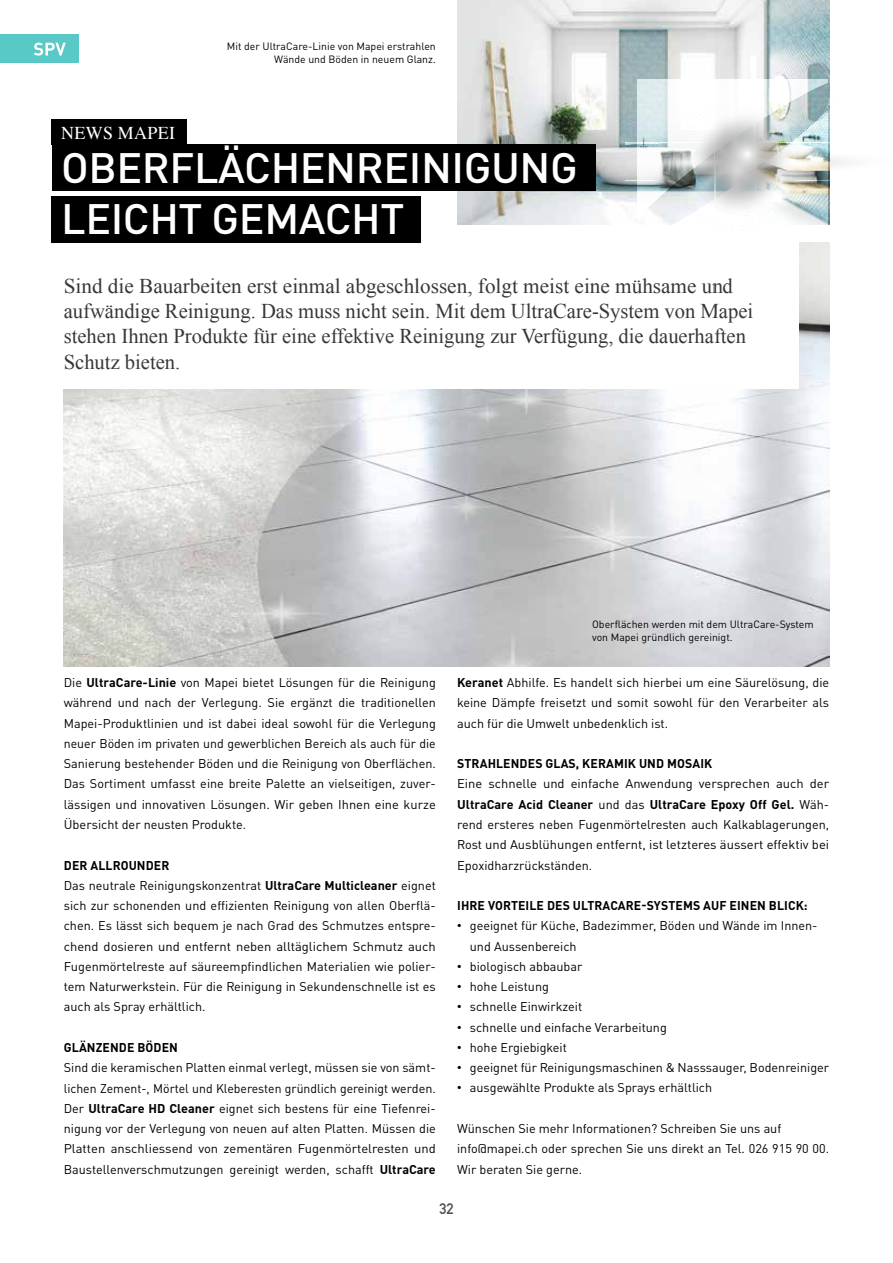
<style>
.page{position:relative;width:893px;height:1263px;background:#fff}
.page>*{position:absolute;margin:0;border:0;box-sizing:border-box;transform-origin:0 0}
.t1{font:500 42px "DINOT";letter-spacing:-.01em;color:#fff}
.t2{font:21px/25.2px "Times New Roman";color:#373736}
.t3{font:18px "Times";letter-spacing:.02em;color:#fff}
.t4{font:700 15px "DIN Alternate";color:#4f4f4e}
.t5{font:12.6px/20.2px "DINOT";color:#000;text-align:justify}
.t6{font:700 12.6px "DINOT";letter-spacing:.01em;color:#000}
.t7{font:10.5px/12.6px "DINOT";color:#000}
.s1{font-weight:700}
.s2{font-family:"Arial"}
</style>
<div class="page">
<img style="left:64px;top:242px;width:765px;height:425px">
<div style="left:0;top:214px;width:799px;height:175px;background:#fff"></div>
<img style="left:457px;top:0;width:372px;height:224px">
<div style="left:0;top:35px;width:78px;height:28px;background:#59c9c7"></div>
<svg style="left:34px;top:43px;width:32px;height:13px"></svg>
<div style="left:52px;top:145px;width:543px;height:46px;background:#000"></div>
<div style="left:52px;top:119px;width:135px;height:26px;background:#000"></div>
<div style="left:52px;top:196px;width:369px;height:47px;background:#000"></div>
<h3 class="t3" style="left:61px;top:116px;width:116px">NEWS MAPEI</h3>
<p class="t7" style="left:227px;top:40px;width:210px;text-align:right">Mit der UltraCare-Linie von Mapei erstrahlen<br>Wände und Böden in neuem Glanz.</p>
<h1 class="t1" style="left:61px;top:140px;width:518px">OBERFLÄCHENREINIGUNG</h1>
<h1 class="t1" style="left:61px;top:192px;width:345px">LEICHT GEMACHT</h1>
<p class="t2" style="left:64px;top:273px;width:691px">Sind die Bauarbeiten erst einmal abgeschlossen, folgt meist eine mühsame und aufwändige Reinigung. Das muss nicht sein. Mit dem UltraCare-System von Mapei stehen Ihnen Produkte für eine effektive Reinigung zur Verfügung, die dauerhaften Schutz bieten.</p>
<p class="t5" style="left:64px;top:672px;width:374px">Die <span class="s1">UltraCare-Linie</span> von Mapei bietet Lösungen für die Reinigung während und nach der Verlegung. Sie ergänzt die traditionellen Mapei-Produktlinien und ist dabei ideal sowohl für die Verlegung neuer Böden im privaten und gewerblichen Bereich als auch für die Sanierung bestehender Böden und die Reinigung von Oberflächen.<br>Das Sortiment umfasst eine breite Palette an vielseitigen, zuver&shy;lässigen und innovativen Lösungen. Wir geben Ihnen eine kurze Übersicht der neusten Produkte.</p>
<p class="t5" style="left:64px;top:855px;width:374px;text-align:left"><span class="s1">DER ALLROUNDER<br></span>Das neutrale Reinigungskonzentrat <span class="s1">UltraCare Multicleaner</span> eignet sich zur schonenden und effizienten Reinigung von allen Oberflä&shy;chen. Es lässt sich bequem je nach Grad des Schmutzes entspre&shy;chend dosieren und entfernt neben alltäglichem Schmutz auch Fugenmörtelreste auf säureempfindlichen Materialien wie polier&shy;tem Naturwerkstein. Für die Reinigung in Sekundenschnelle ist es auch als Spray erhältlich.</p>
<p class="t6" style="left:64px;top:1039px;width:116px">GLÄNZENDE BÖDEN</p>
<p class="t5" style="left:64px;top:1057px;width:374px">Sind die keramischen Platten einmal verlegt, müssen sie von sämt&shy;lichen Zement-, Mörtel und Kleberesten gründlich gereinigt werden.<br>Der <span class="s1">UltraCare HD Cleaner</span> eignet sich bestens für eine Tiefenrei&shy;nigung vor der Verlegung von neuen auf alten Platten. Müssen die Platten anschliessend von zementären Fugenmörtelresten und Baustellenverschmutzungen gereinigt werden, schafft <span class="s1">UltraCare</span></p>
<p class="t7" style="left:592px;top:618px;width:223px">Oberflächen werden mit dem UltraCare-System von Mapei gründlich gereinigt.</p>
<p class="t5" style="left:457px;top:672px;width:374px"><span class="s1">Keranet</span> Abhilfe. Es handelt sich hierbei um eine Säurelösung, die keine Dämpfe freisetzt und somit sowohl für den Verarbeiter als auch für die Umwelt unbedenklich ist.</p>
<p class="t6" style="left:457px;top:755px;width:257px">STRAHLENDES GLAS, KERAMIK UND MOSAIK</p>
<p class="t5" style="left:457px;top:773px;width:374px">Eine schnelle und einfache Anwendung versprechen auch der <span class="s1">UltraCare Acid Cleaner</span> und das <span class="s1">UltraCare Epoxy Off Gel.</span> Wäh&shy;rend ersteres neben Fugenmörtelresten auch Kalkablagerungen, Rost und Ausblühungen entfernt, ist letzteres äussert effektiv bei Epoxidharzrückständen.</p>
<p class="t6" style="left:457px;top:897px;width:352px">IHRE VORTEILE DES ULTRACARE-SYSTEMS AUF EINEN BLICK:</p>
<p class="t5" style="left:470px;top:915px;width:349px;text-indent:-13px"><span class="s2">•</span> geeignet für Küche, Badezimmer, Böden und Wände im Innen&shy;und Aussenbereich</p>
<p class="t5" style="left:457px;top:956px;width:127px"><span class="s2">•</span> biologisch abbaubar</p>
<p class="t5" style="left:457px;top:976px;width:93px"><span class="s2">•</span> hohe Leistung</p>
<p class="t5" style="left:457px;top:996px;width:127px"><span class="s2">•</span> schnelle Einwirkzeit</p>
<p class="t5" style="left:457px;top:1017px;width:211px"><span class="s2">•</span> schnelle und einfache Verarbeitung</p>
<p class="t5" style="left:457px;top:1037px;width:111px"><span class="s2">•</span> hohe Ergiebigkeit</p>
<p class="t5" style="left:457px;top:1057px;width:374px"><span class="s2">•</span> geeignet für Reinigungsmaschinen &amp; Nasssauger, Bodenreiniger</p>
<p class="t5" style="left:457px;top:1077px;width:257px"><span class="s2">•</span> ausgewählte Produkte als Sprays erhältlich</p>
<p class="t5" style="left:457px;top:1118px;width:374px;text-align:left">Wünschen Sie mehr Informationen? Schreiben Sie uns auf info@mapei.ch oder sprechen Sie uns direkt an Tel. 026 915 90 00.<br>Wir beraten Sie gerne.</p>
<p class="t4" style="left:439px;top:1197px;width:16px">32</p>
</div>
